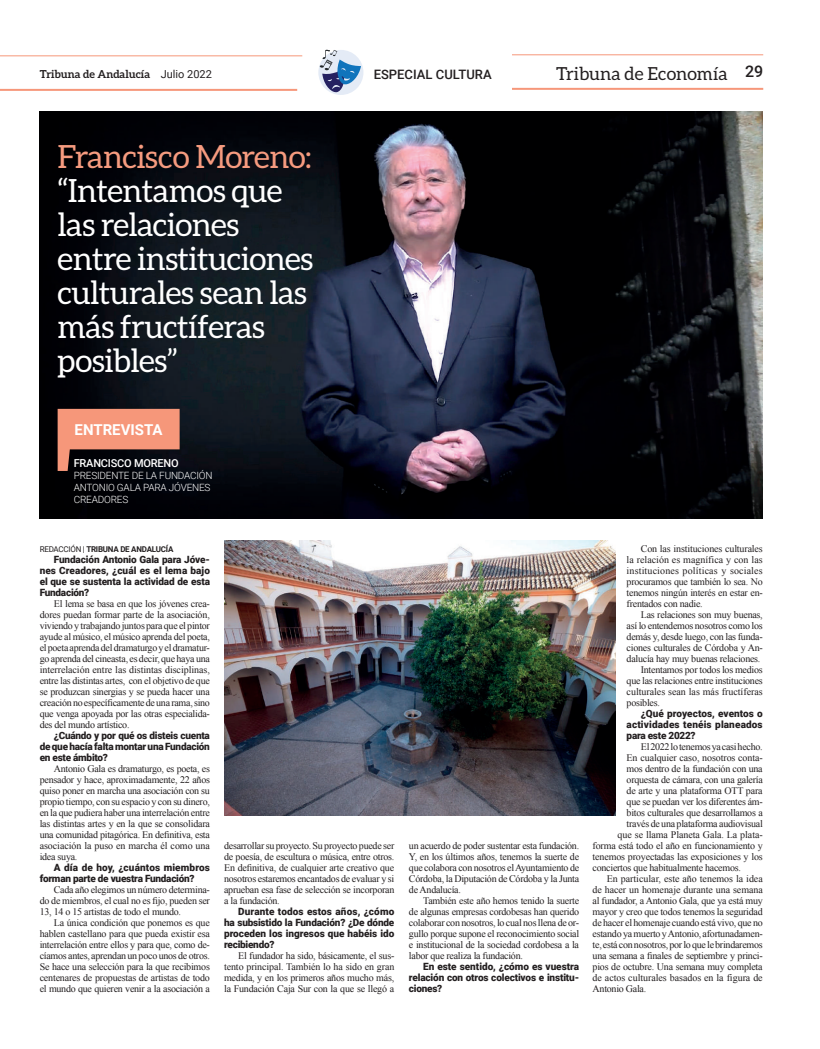
<style>
.page{position:relative;width:820px;height:1049px;background:#fff}
.page>*{position:absolute;margin:0;border:0;box-sizing:border-box;transform-origin:0 0}
.t1{font:32px/34px "Aleo";letter-spacing:-.02em;color:#fff}
.t2{font:32px "Aleo";letter-spacing:-.02em;color:#f69b7f}
.t3{font:18px "Aleo";color:#231f20}
.t4{font:700 15px "Roboto";color:#fff}
.t5{font:500 13px "Roboto";color:#231f20}
.t6{font:700 11px "Aleo";color:#231f20}
.t7{font:500 11px "Roboto";letter-spacing:-.02em;color:#fff}
.t8{font:10px/11px "Times New Roman";letter-spacing:-.025em;color:#231f20;text-align:justify}
.t9{font:900 10px/11px "Roboto";letter-spacing:-.015em;color:#231f20;text-align:justify}
.t10{font:10px "Times New Roman";letter-spacing:-.005em;color:#231f20}
.t11{font:300 10px/12px "Roboto";letter-spacing:-.02em;color:#fff}
.t12{font:10px "Times New Roman";color:#231f20}
.t13{font:700 8px "Roboto";letter-spacing:-.03em;color:#231f20}
.s1{font-family:"Roboto";font-weight:400}
.s2{font-weight:400}
</style>
<div class="page">
<hr style="left:0;top:89px;width:297px;height:2px;background:#f6977a">
<hr style="left:0;top:56px;width:302px;height:1px;background:#f6977a">
<hr style="left:512px;top:88px;width:251px;height:2px;background:#f6977a">
<hr style="left:512px;top:55px;width:251px;height:1px;background:#f6977a">
<div style="left:318px;top:50px;width:45px;height:45px;background:#e4ebf6;border-radius:50%"></div>
<svg style="left:319px;top:50px;width:42px;height:43px"></svg>
<img style="left:40px;top:112px;width:722px;height:406px">
<svg style="left:58px;top:409px;width:121px;height:62px;background:#a86856"></svg>
<img style="left:224px;top:541px;width:391px;height:275px">
<p class="t6" style="left:40px;top:68px;width:174px">Tribuna de Andalucía <span class="s1">Julio 2022</span></p>
<h3 class="t5" style="left:373px;top:65px;width:119px">ESPECIAL CULTURA</h3>
<h2 class="t3" style="left:556px;top:63px;width:208px">Tribuna de Economía <sup>29</sup></h2>
<h1 class="t2" style="left:58px;top:139px;width:255px">Francisco Moreno:</h1>
<h1 class="t1" style="left:58px;top:174px;width:257px">“Intentamos que las relaciones entre instituciones culturales sean las más fructíferas posibles”</h1>
<h3 class="t4" style="left:75px;top:419px;width:90px">ENTREVISTA</h3>
<p class="t7" style="left:74px;top:456px;width:106px">FRANCISCO MORENO</p>
<p class="t11" style="left:74px;top:469px;width:140px">PRESIDENTE DE LA FUNDACIÓN<br>ANTONIO GALA PARA JÓVENES<br>CREADORES</p>
<p class="t13" style="left:40px;top:544px;width:135px"><span class="s2">REDACCIÓN |</span> TRIBUNA DE ANDALUCÍA</p>
<p class="t9" style="left:40px;top:553px;width:172px;text-indent:14px">Fundación Antonio Gala para Jóve&shy;nes Creadores, ¿cuál es el lema bajo el que se sustenta la actividad de esta Fundación?</p>
<p class="t8" style="left:40px;top:598px;width:172px;text-indent:14px">El lema se basa en que los jóvenes crea&shy;dores puedan formar parte de la asociación, viviendo y trabajando juntos para que el pintor ayude al músico, el músico aprenda del poeta, el poeta aprenda del dramaturgo y el dramatur&shy;go aprenda del cineasta, es decir, que haya una interrelación entre las distintas disciplinas, entre las distintas artes, con el objetivo de que se produzcan sinergias y se pueda hacer una creación no específicamente de una rama, sino que venga apoyada por las otras especialida&shy;des del mundo artístico.</p>
<p class="t9" style="left:40px;top:729px;width:172px;text-indent:14px">¿Cuándo y por qué os disteis cuenta de que hacía falta montar una Fundación en este ámbito?</p>
<p class="t8" style="left:40px;top:763px;width:172px;text-indent:14px">Antonio Gala es dramaturgo, es poeta, es pensador y hace, aproximadamente, 22 años quiso poner en marcha una asociación con su propio tiempo, con su espacio y con su dinero, en la que pudiera haber una interrelación entre las distintas artes y en la que se consolidara una comunidad pitagórica. En definitiva, esta asociación la puso en marcha él como una idea suya.</p>
<p class="t9" style="left:40px;top:861px;width:172px;text-indent:14px">A día de hoy, ¿cuántos miembros forman parte de vuestra Fundación?</p>
<p class="t8" style="left:40px;top:884px;width:172px;text-indent:14px">Cada año elegimos un número determina&shy;do de miembros, el cual no es fijo, pueden ser 13, 14 o 15 artistas de todo el mundo.</p>
<p class="t8" style="left:40px;top:917px;width:172px;text-indent:14px">La única condición que ponemos es que hablen castellano para que pueda existir esa interrelación entre ellos y para que, como de&shy;cíamos antes, aprendan un poco unos de otros.<br>Se hace una selección para la que recibimos centenares de propuestas de artistas de todo el mundo que quieren venir a la asociación a</p>
<p class="t8" style="left:224px;top:840px;width:172px">desarrollar su proyecto. Su proyecto puede ser de poesía, de escultura o música, entre otros.<br>En definitiva, de cualquier arte creativo que nosotros estaremos encantados de evaluar y si aprueban esa fase de selección se incorporan a la fundación.</p>
<p class="t9" style="left:224px;top:905px;width:172px;text-indent:14px">Durante todos estos años, ¿cómo ha subsistido la Fundación? ¿De dónde proceden los ingresos que habéis ido recibiendo?</p>
<p class="t8" style="left:224px;top:950px;width:172px;text-indent:14px">El fundador ha sido, básicamente, el sus&shy;tento principal. También lo ha sido en gran medida, y en los primeros años mucho más, la Fundación Caja Sur con la que se llegó a</p>
<p class="t8" style="left:409px;top:840px;width:172px">un acuerdo de poder sustentar esta fundación.<br>Y, en los últimos años, tenemos la suerte de que colabora con nosotros el Ayuntamiento de Córdoba, la Diputación de Córdoba y la Junta de Andalucía.</p>
<p class="t8" style="left:409px;top:895px;width:172px;text-indent:14px">También este año hemos tenido la suerte de algunas empresas cordobesas han querido colaborar con nosotros, lo cual nos llena de or&shy;gullo porque supone el reconocimiento social e institucional de la sociedad cordobesa a la labor que realiza la fundación.</p>
<p class="t9" style="left:409px;top:960px;width:172px;text-indent:14px">En este sentido, ¿cómo es vuestra relación con otros colectivos e institu&shy;ciones?</p>
<p class="t8" style="left:626px;top:543px;width:138px;text-indent:14px">Con las instituciones culturales la relación es magnífica y con las instituciones políticas y sociales procuramos que también lo sea. No tenemos ningún interés en estar en&shy;frentados con nadie.</p>
<p class="t8" style="left:640px;top:609px;width:123px">Las relaciones son muy buenas,</p>
<p class="t8" style="left:626px;top:620px;width:137px">así lo entendemos nosotros como los</p>
<p class="t8" style="left:626px;top:631px;width:137px">demás y, desde luego, con las funda-</p>
<p class="t8" style="left:626px;top:642px;width:137px">ciones culturales de Córdoba y An-</p>
<p class="t8" style="left:626px;top:653px;width:135px">dalucía hay muy buenas relaciones.</p>
<p class="t8" style="left:640px;top:664px;width:123px">Intentamos por todos los medios</p>
<p class="t8" style="left:626px;top:675px;width:138px">que las relaciones entre instituciones</p>
<p class="t10" style="left:626px;top:685px;width:137px">culturales sean las más fructíferas</p>
<p class="t8" style="left:626px;top:697px;width:35px">posibles.</p>
<p class="t9" style="left:626px;top:707px;width:137px;text-indent:14px">¿Qué proyectos, eventos o actividades tenéis planeados para este 2022?</p>
<p class="t8" style="left:640px;top:741px;width:123px">El 2022 lo tenemos ya casi hecho.</p>
<p class="t8" style="left:626px;top:752px;width:137px">En cualquier caso, nosotros conta-</p>
<p class="t8" style="left:626px;top:763px;width:137px">mos dentro de la fundación con una</p>
<p class="t8" style="left:626px;top:774px;width:138px">orquesta de cámara, con una galería</p>
<p class="t8" style="left:626px;top:785px;width:137px">de arte y una plataforma OTT para</p>
<p class="t8" style="left:626px;top:796px;width:137px">que se puedan ver los diferentes ám-</p>
<p class="t8" style="left:626px;top:807px;width:138px">bitos culturales que desarrollamos a</p>
<p class="t8" style="left:626px;top:818px;width:138px">través de una plataforma audiovisual</p>
<p class="t10" style="left:617px;top:828px;width:146px">que se llama Planeta Gala. La plata-</p>
<p class="t8" style="left:592px;top:840px;width:172px">forma está todo el año en funcionamiento y</p>
<p class="t8" style="left:592px;top:851px;width:172px">tenemos proyectadas las exposiciones y los</p>
<p class="t8" style="left:592px;top:862px;width:150px">conciertos que habitualmente hacemos.</p>
<p class="t12" style="left:606px;top:872px;width:157px">En particular, este año tenemos la idea</p>
<p class="t10" style="left:592px;top:883px;width:172px">de hacer un homenaje durante una semana</p>
<p class="t8" style="left:592px;top:895px;width:172px">al fundador, a Antonio Gala, que ya está muy</p>
<p class="t8" style="left:592px;top:906px;width:172px">mayor y creo que todos tenemos la seguridad</p>
<p class="t8" style="left:592px;top:917px;width:172px">de hacer el homenaje cuando está vivo, que no</p>
<p class="t8" style="left:592px;top:928px;width:171px">estando ya muerto y Antonio, afortunadamen-</p>
<p class="t8" style="left:592px;top:939px;width:171px">te, está con nosotros, por lo que le brindaremos</p>
<p class="t8" style="left:592px;top:950px;width:171px">una semana a finales de septiembre y princi-</p>
<p class="t8" style="left:592px;top:961px;width:171px">pios de octubre. Una semana muy completa</p>
<p class="t10" style="left:592px;top:971px;width:171px">de actos culturales basados en la figura de</p>
<p class="t8" style="left:592px;top:983px;width:55px">Antonio Gala.</p>
</div>
